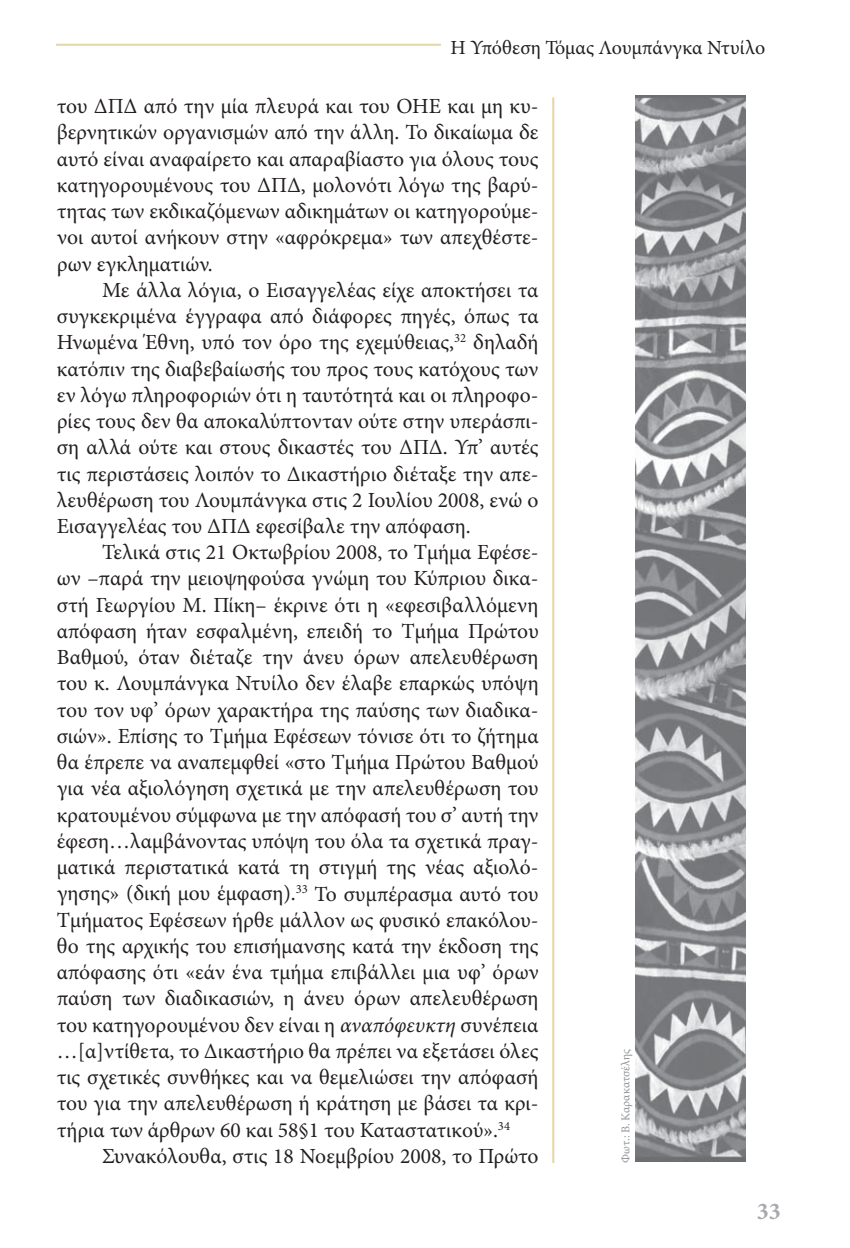
<style>
.page{position:relative;width:850px;height:1248px;background:#fff}
.page>*{position:absolute;margin:0;border:0;box-sizing:border-box;transform-origin:0 0}
.t1{font:700 24px "Minion Pro";color:#a7a9ac}
.t2{font:21.6px/26.2px "Minion Pro";color:#231f20;text-align:justify}
.t3{font:20px "Minion Pro";color:#231f20}
.t4{font:12px "Minion Pro";letter-spacing:-.01em;color:#939598}
.s1{font-style:italic}
</style>
<div class="page">
<img style="left:636px;top:96px;width:110px;height:1065px">
<hr style="left:56px;top:44px;width:720px;height:2px;background:#e8d3a2">
<hr style="left:552px;top:97px;width:2px;height:1066px;background:#e8d3a2">
<div style="left:441px;top:29px;width:336px;height:35px;background:#fff"></div>
<p class="t3" style="left:451px;top:39px;width:316px">H Υπόθεση Τόμας Λουμπάνγκα Ντυίλο</p>
<p class="t2" style="left:57px;top:95px;width:483px">του ΔΠΔ από την μία πλευρά και του ΟΗΕ και μη κυ&shy;βερνητικών οργανισμών από την άλλη. Το δικαίωμα δε αυτό είναι αναφαίρετο και απαραβίαστο για όλους τους κατηγορουμένους του ΔΠΔ, μολονότι λόγω της βαρύ&shy;τητας των εκδικαζόμενων αδικημάτων οι κατηγορούμε&shy;νοι αυτοί ανήκουν στην «αφρόκρεμα» των απεχθέστε&shy;ρων εγκληματιών.</p>
<p class="t2" style="left:57px;top:279px;width:483px;text-indent:45px">Με άλλα λόγια, ο Εισαγγελέας είχε αποκτήσει τα συγκεκριμένα έγγραφα από διάφορες πηγές, όπως τα Ηνωμένα Έθνη, υπό τον όρο της εχεμύθειας,<sup>32</sup> δηλαδή κατόπιν της διαβεβαίωσής του προς τους κατόχους των εν λόγω πληροφοριών ότι η ταυτότητά και οι πληροφο&shy;ρίες τους δεν θα αποκαλύπτονταν ούτε στην υπεράσπι&shy;ση αλλά ούτε και στους δικαστές του ΔΠΔ. Υπ’ αυτές τις περιστάσεις λοιπόν το Δικαστήριο διέταξε την απε&shy;λευθέρωση του Λουμπάνγκα στις 2 Ιουλίου 2008, ενώ ο Εισαγγελέας του ΔΠΔ εφεσίβαλε την απόφαση.</p>
<p class="t2" style="left:57px;top:541px;width:484px;text-indent:45px">Τελικά στις 21 Οκτωβρίου 2008, το Τμήμα Εφέσε&shy;ων –παρά την μειοψηφούσα γνώμη του Κύπριου δικα&shy;στή Γεωργίου Μ. Πίκη– έκρινε ότι η «εφεσιβαλλόμενη απόφαση ήταν εσφαλμένη, επειδή το Τμήμα Πρώτου Βαθμού, όταν διέταζε την άνευ όρων απελευθέρωση του κ. Λουμπάνγκα Ντυίλο δεν έλαβε επαρκώς υπόψη του τον υφ’ όρων χαρακτήρα της παύσης των διαδικα&shy;σιών». Επίσης το Τμήμα Εφέσεων τόνισε ότι το ζήτημα θα έπρεπε να αναπεμφθεί «στο Τμήμα Πρώτου Βαθμού για νέα αξιολόγηση σχετικά με την απελευθέρωση του κρατουμένου σύμφωνα με την απόφασή του σ’ αυτή την έφεση…λαμβάνοντας υπόψη του όλα τα σχετικά πραγ&shy;ματικά περιστατικά κατά τη στιγμή της νέας αξιολό&shy;γησης» (δική μου έμφαση).<sup>33</sup> Το συμπέρασμα αυτό του Τμήματος Εφέσεων ήρθε μάλλον ως φυσικό επακόλου&shy;θο της αρχικής του επισήμανσης κατά την έκδοση της απόφασης ότι «εάν ένα τμήμα επιβάλλει μια υφ’ όρων παύση των διαδικασιών, η άνευ όρων απελευθέρωση του κατηγορουμένου δεν είναι η <span class="s1">αναπόφευκτη</span> συνέπεια …[α]ντίθετα, το Δικαστήριο θα πρέπει να εξετάσει όλες τις σχετικές συνθήκες και να θεμελιώσει την απόφασή του για την απελευθέρωση ή κράτηση με βάσει τα κρι&shy;τήρια των άρθρων 60 και 58§1 του Καταστατικού».<sup>34</sup></p>
<p class="t2" style="left:102px;top:1145px;width:438px">Συνακόλουθα, στις 18 Νοεμβρίου 2008, το Πρώτο</p>
<p class="t4" style="left:621px;top:1163px;width:115px;rotate:-90deg">Φωτ.: Β. Καρακατσέλης</p>
<p class="t1" style="left:757px;top:1196px;width:25px">33</p>
</div>
